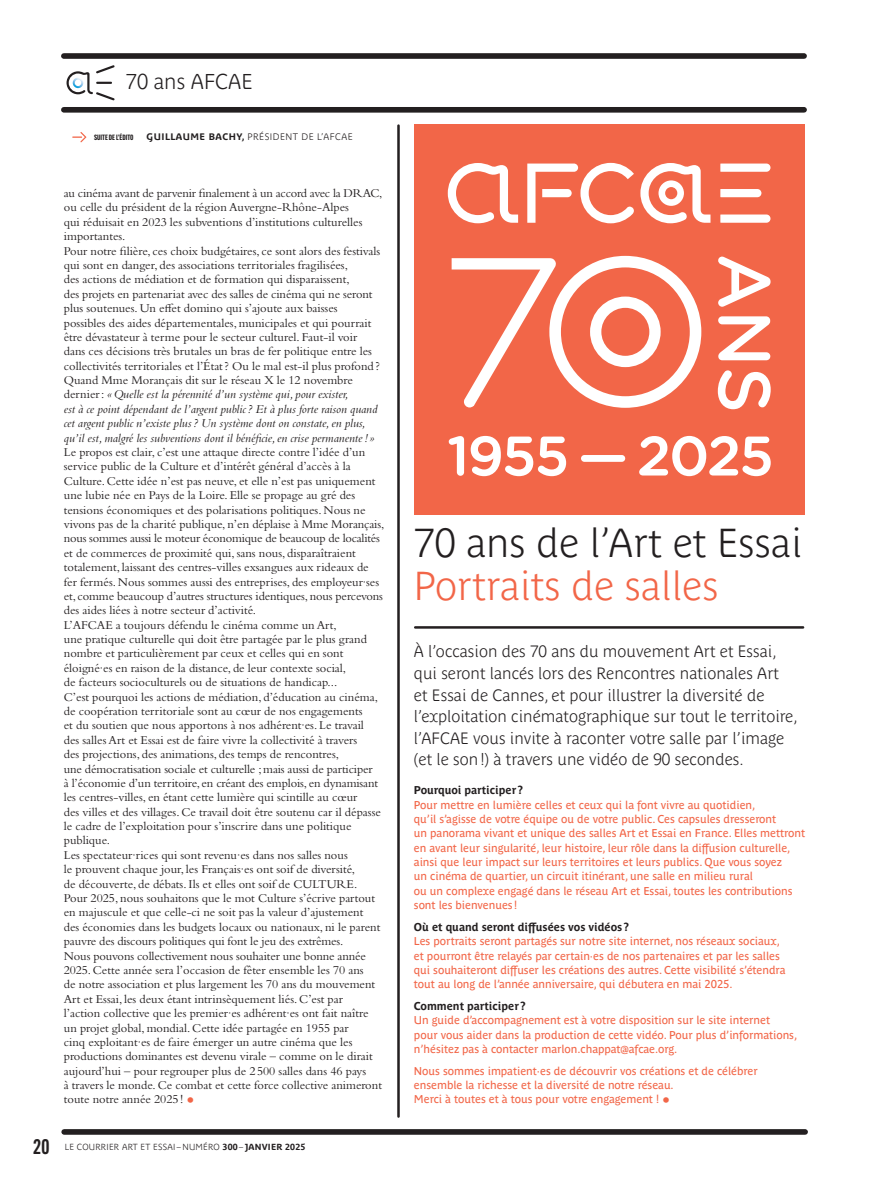
<style>
.page{position:relative;width:869px;height:1188px;background:#fff}
.page>*{position:absolute;margin:0;border:0;box-sizing:border-box;transform-origin:0 0}
.t1{font:700 40px "Parisine Plus Pro Clair";color:#231f20}
.t2{font:700 40px "Parisine Plus Pro Clair";color:#f26648}
.t3{font:700 21.25px "Parisine Plus Pro Clair";color:#231f20}
.t4{font:600 20.62px "Alternate Gothic Cond ATF";color:#231f20}
.t5{font:700 16.25px/21.6px "Parisine Plus Pro Clair";color:#231f20}
.t6{font:12.5px/14.4px "Bembo Std";color:#231f20}
.t7{font:11.25px/14.4px "Parisine Plus Pro";letter-spacing:-.005em;color:#f26648}
.t8{font:700 11.25px "Parisine Plus Pro";letter-spacing:-.005em;color:#231f20}
.t9{font:700 9.38px "Parisine Plus Pro Clair";letter-spacing:.05em;color:#231f20}
.t10{font:700 8.75px "Parisine Plus Pro Clair";letter-spacing:.025em;color:#231f20}
.t11{font:700 7.5px "Alternate Gothic Cond ATF";color:#231f20}
.s1{font-family:"Parisine Plus Pro"}
.s2{font-style:italic}
.s3{font-size:22.5px;color:#f26648}
.s4{font-family:"Bembo Std";font-size:22.5px}
</style>
<div class="page">
<div style="left:64px;top:53px;width:739px;height:6px;background:#231f20"></div>
<div style="left:64px;top:107px;width:739px;height:6px;background:#231f20"></div>
<svg style="left:64px;top:1129px;width:740px;height:5px;background:#282425"></svg>
<svg style="left:66px;top:65px;width:49px;height:35px"></svg>
<svg style="left:72px;top:132px;width:14px;height:10px"></svg>
<hr style="left:397px;top:125px;width:2px;height:991px;background:#231f20">
<div style="left:414px;top:124px;width:390px;height:390px;background:#f26648"></div>
<svg style="left:718px;top:256px;width:52px;height:50px"></svg>
<svg style="left:718px;top:316px;width:52px;height:44px"></svg>
<svg style="left:717px;top:370px;width:53px;height:39px"></svg>
<svg style="left:448px;top:436px;width:16px;height:39px"></svg>
<svg style="left:470px;top:436px;width:96px;height:40px"></svg>
<div style="left:580px;top:455px;width:45px;height:6px;background:#fff;border-radius:3px"></div>
<svg style="left:639px;top:436px;width:131px;height:40px"></svg>
<svg style="left:451px;top:256px;width:250px;height:151px"></svg>
<svg style="left:640px;top:163px;width:70px;height:60px"></svg>
<svg style="left:720px;top:163px;width:50px;height:9px"></svg>
<svg style="left:720px;top:189px;width:41px;height:8px"></svg>
<svg style="left:720px;top:214px;width:50px;height:9px"></svg>
<svg style="left:527px;top:163px;width:107px;height:60px"></svg>
<svg style="left:447px;top:163px;width:71px;height:60px"></svg>
<hr style="left:415px;top:626px;width:387px;height:2px;background:#231f20">
<h2 class="t3" style="left:126px;top:66px;width:128px">70 ans AFCAE</h2>
<p class="t11" style="left:94px;top:132px;width:41px">SUITE DE L’ÉDITO</p>
<p class="t9" style="left:147px;top:129px;width:207px"><span class="s1">GUILLAUME BACHY,</span> PRÉSIDENT DE L’AFCAE</p>
<p class="t6" style="left:64px;top:186px;width:320px">au cinéma avant de parvenir finalement à un accord avec la DRAC, ou celle du président de la région Auvergne-Rhône-Alpes<br>qui réduisait en 2023 les subventions d’institutions culturelles importantes.<br>Pour notre filière, ces choix budgétaires, ce sont alors des festivals qui sont en danger, des associations territoriales fragilisées,<br>des actions de médiation et de formation qui disparaissent,<br>des projets en partenariat avec des salles de cinéma qui ne seront plus soutenues. Un effet domino qui s’ajoute aux baisses possibles des aides départementales, municipales et qui pourrait être dévastateur à terme pour le secteur culturel. Faut-il voir<br>dans ces décisions très brutales un bras de fer politique entre les collectivités territoriales et l’État? Ou le mal est-il plus profond ?<br>Quand Mme Morançais dit sur le réseau X le 12 novembre dernier: <span class="s2">«Quelle est la pérennité d’un système qui, pour exister,<br>est à ce point dépendant de l’argent public? Et à plus forte raison quand cet argent public n’existe plus? Un système dont on constate, en plus, qu’il est, malgré les subventions dont il bénéficie, en crise permanente! »</span></p>
<p class="t6" style="left:64px;top:444px;width:322px">Le propos est clair, c’est une attaque directe contre l’idée d’un service public de la Culture et d’intérêt général d’accès à la Culture. Cette idée n’est pas neuve, et elle n’est pas uniquement une lubie née en Pays de la Loire. Elle se propage au gré des tensions économiques et des polarisations politiques. Nous ne vivons pas de la charité publique, n’en déplaise à Mme Morançais, nous sommes aussi le moteur économique de beaucoup de localités et de commerces de proximité qui, sans nous, disparaîtraient totalement, laissant des centres-villes exsangues aux rideaux de fer fermés. Nous sommes aussi des entreprises, des employeur·ses et, comme beaucoup d’autres structures identiques, nous percevons des aides liées à notre secteur d’activité.<br>L’AFCAE a toujours défendu le cinéma comme un Art,<br>une pratique culturelle qui doit être partagée par le plus grand nombre et particulièrement par ceux et celles qui en sont éloigné·es en raison de la distance, de leur contexte social,<br>de facteurs socioculturels ou de situations de handicap...<br>C’est pourquoi les actions de médiation, d’éducation au cinéma, de coopération territoriale sont au cœur de nos engagements<br>et du soutien que nous apportons à nos adhérent·es. Le travail<br>des salles Art et Essai est de faire vivre la collectivité à travers<br>des projections, des animations, des temps de rencontres,<br>une démocratisation sociale et culturelle ; mais aussi de participer<br>à l’économie d’un territoire, en créant des emplois, en dynamisant les centres-villes, en étant cette lumière qui scintille au cœur<br>des villes et des villages. Ce travail doit être soutenu car il dépasse le cadre de l’exploitation pour s’inscrire dans une politique publique.<br>Les spectateur·rices qui sont revenu·es dans nos salles nous<br>le prouvent chaque jour, les Français·es ont soif de diversité,<br>de découverte, de débats. Ils et elles ont soif de CULTURE.<br>Pour 2025, nous souhaitons que le mot Culture s’écrive partout en majuscule et que celle-ci ne soit pas la valeur d’ajustement<br>des économies dans les budgets locaux ou nationaux, ni le parent pauvre des discours politiques qui font le jeu des extrêmes.<br>Nous pouvons collectivement nous souhaiter une bonne année 2025. Cette année sera l’occasion de fêter ensemble les 70 ans<br>de notre association et plus largement les 70 ans du mouvement Art et Essai, les deux étant intrinsèquement liés. C’est par<br>l’action collective que les premier·es adhérent·es ont fait naître un projet global, mondial. Cette idée partagée en 1955 par<br>cinq exploitant·es de faire émerger un autre cinéma que les productions dominantes est devenu virale – comme on le dirait aujourd’hui – pour regrouper plus de 2 500 salles dans 46 pays<br>à travers le monde. Ce combat et cette force collective animeront toute notre année 2025 ! <span class="s3">•</span></p>
<h3 class="t4" style="left:33px;top:1132px;width:18px">20</h3>
<p class="t10" style="left:65px;top:1139px;width:242px">LE COURRIER ART ET ESSAI – NUMÉRO <span class="s1">300</span> – <span class="s1">JANVIER 2025</span></p>
<h1 class="t1" style="left:414px;top:512px;width:389px">70 ans de l’Art et Essai</h1>
<h1 class="t2" style="left:414px;top:555px;width:306px">Portraits de salles</h1>
<p class="t5" style="left:414px;top:639px;width:385px">À l’occasion des 70 ans du mouvement Art et Essai, qui seront lancés lors des Rencontres nationales Art<br>et Essai de Cannes, et pour illustrer la diversité de l’exploitation cinématographique sur tout le territoire, l’AFCAE vous invite à raconter votre salle par l’image (et le son!) à travers une vidéo de 90 secondes.</p>
<p class="t8" style="left:414px;top:781px;width:111px">Pourquoi participer?</p>
<p class="t7" style="left:414px;top:796px;width:392px">Pour mettre en lumière celles et ceux qui la font vivre au quotidien,<br>qu’il s’agisse de votre équipe ou de votre public. Ces capsules dresseront<br>un panorama vivant et unique des salles Art et Essai en France. Elles mettront en avant leur singularité, leur histoire, leur rôle dans la diffusion culturelle, ainsi que leur impact sur leurs territoires et leurs publics. Que vous soyez<br>un cinéma de quartier, un circuit itinérant, une salle en milieu rural<br>ou un complexe engagé dans le réseau Art et Essai, toutes les contributions sont les bienvenues !</p>
<p class="t8" style="left:414px;top:918px;width:217px">Où et quand seront diffusées vos vidéos?</p>
<p class="t7" style="left:414px;top:932px;width:373px">Les portraits seront partagés sur notre site internet, nos réseaux sociaux, et pourront être relayés par certain·es de nos partenaires et par les salles qui souhaiteront diffuser les créations des autres. Cette visibilité s’étendra tout au long de l’année anniversaire, qui débutera en mai 2025.</p>
<p class="t8" style="left:414px;top:997px;width:113px">Comment participer?</p>
<p class="t7" style="left:414px;top:1011px;width:384px">Un guide d’accompagnement est à votre disposition sur le site internet<br>pour vous aider dans la production de cette vidéo. Pour plus d’informations, n’hésitez pas à contacter marlon.chappat@afcae.org.</p>
<p class="t7" style="left:414px;top:1062px;width:345px">Nous sommes impatient·es de découvrir vos créations et de célébrer ensemble la richesse et la diversité de notre réseau.<br>Merci à toutes et à tous pour votre engagement ! <span class="s4">•</span></p>
</div>
